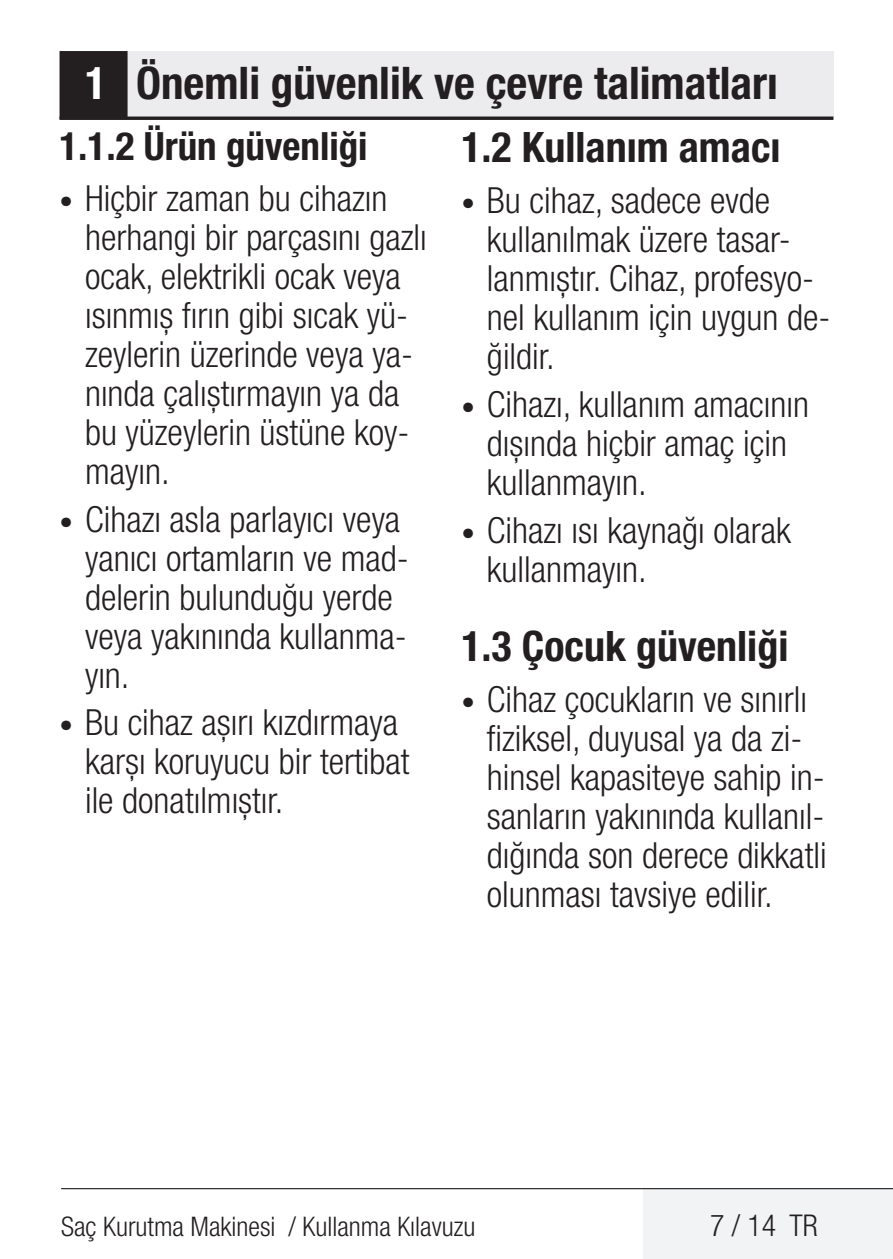
<style>
.page{position:relative;width:893px;height:1259px;background:#fff}
.page>*{position:absolute;margin:0;border:0;box-sizing:border-box;transform-origin:0 0}
.t1{font:700 condensed 45px "Helvetica Neue LT Pro";color:#231f20}
.t2{font:700 condensed 42px "Helvetica Neue LT Pro";color:#231f20}
.t3{font:700 condensed 39px "Helvetica Neue LT Pro";color:#231f20}
.t4{font:300 condensed 36px/39px "Helvetica Neue LT Pro";color:#231f20}
.t5{font:300 condensed 30px "Helvetica Neue LT Pro";color:#231f20}
.t6{font:300 condensed 27px "Helvetica Neue LT Pro";color:#231f20}
.s1{color:#fff}
.s2{font-weight:700;font-size:27px}
</style>
<div class="page">
<div style="left:644px;top:1188px;width:249px;height:71px;background:#f2f3f4"></div>
<hr style="left:61px;top:1188px;width:832px;height:1px;background:#000">
<div style="left:60px;top:51px;width:773px;height:68px;background:#ececee"></div>
<hr style="left:60px;top:117px;width:773px;height:3px;background:#231f20">
<div style="left:61px;top:53px;width:65px;height:65px;background:#231f20"></div>
<div style="left:60px;top:51px;width:68px;height:68px;border:3px solid #231f20"></div>
<p class="t1" style="left:85px;top:56px;width:694px"><span class="s1">1</span> Önemli güvenlik ve çevre talimatları</p>
<p class="t3" style="left:60px;top:122px;width:310px">1.1.2 Ürün güvenliği</p>
<p class="t4" style="left:85px;top:179px;width:343px;text-indent:-26px"><span class="s2">•</span> Hiçbir zaman bu cihazın herhangi bir parçasını gazlı ocak, elektrikli ocak veya ısınmış fırın gibi sıcak yü&shy;zeylerin üzerinde veya ya&shy;nında çalıştırmayın ya da bu yüzeylerin üstüne koy&shy;mayın.</p>
<p class="t4" style="left:85px;top:499px;width:325px;text-indent:-26px"><span class="s2">•</span> Cihazı asla parlayıcı veya yanıcı ortamların ve mad&shy;delerin bulunduğu yerde veya yakınında kullanma&shy;yın.</p>
<p class="t4" style="left:85px;top:703px;width:326px;text-indent:-26px"><span class="s2">•</span> Bu cihaz aşırı kızdırmaya karşı koruyucu bir tertibat ile donatılmıştır.</p>
<p class="t2" style="left:461px;top:121px;width:321px">1.2 Kullanım amacı</p>
<p class="t4" style="left:487px;top:181px;width:345px;text-indent:-26px"><span class="s2">•</span> Bu cihaz, sadece evde kullanılmak üzere tasar&shy;lanmıştır. Cihaz, profesyo&shy;nel kullanım için uygun de&shy;ğildir.</p>
<p class="t4" style="left:487px;top:384px;width:324px;text-indent:-26px"><span class="s2">•</span> Cihazı, kullanım amacının dışında hiçbir amaç için kullanmayın.</p>
<p class="t4" style="left:487px;top:510px;width:305px;text-indent:-26px"><span class="s2">•</span> Cihazı ısı kaynağı olarak kullanmayın.</p>
<p class="t2" style="left:461px;top:620px;width:329px">1.3 Çocuk güvenliği</p>
<p class="t4" style="left:487px;top:680px;width:341px;text-indent:-26px"><span class="s2">•</span> Cihaz çocukların ve sınırlı fiziksel, duyusal ya da zi&shy;hinsel kapasiteye sahip in&shy;sanların yakınında kullanıl&shy;dığında son derece dikkatli olunması tavsiye edilir.</p>
<p class="t6" style="left:61px;top:1210px;width:416px">Saç Kurutma Makinesi / Kullanma Kılavuzu</p>
<p class="t5" style="left:710px;top:1208px;width:109px">7 / 14 TR</p>
</div>
